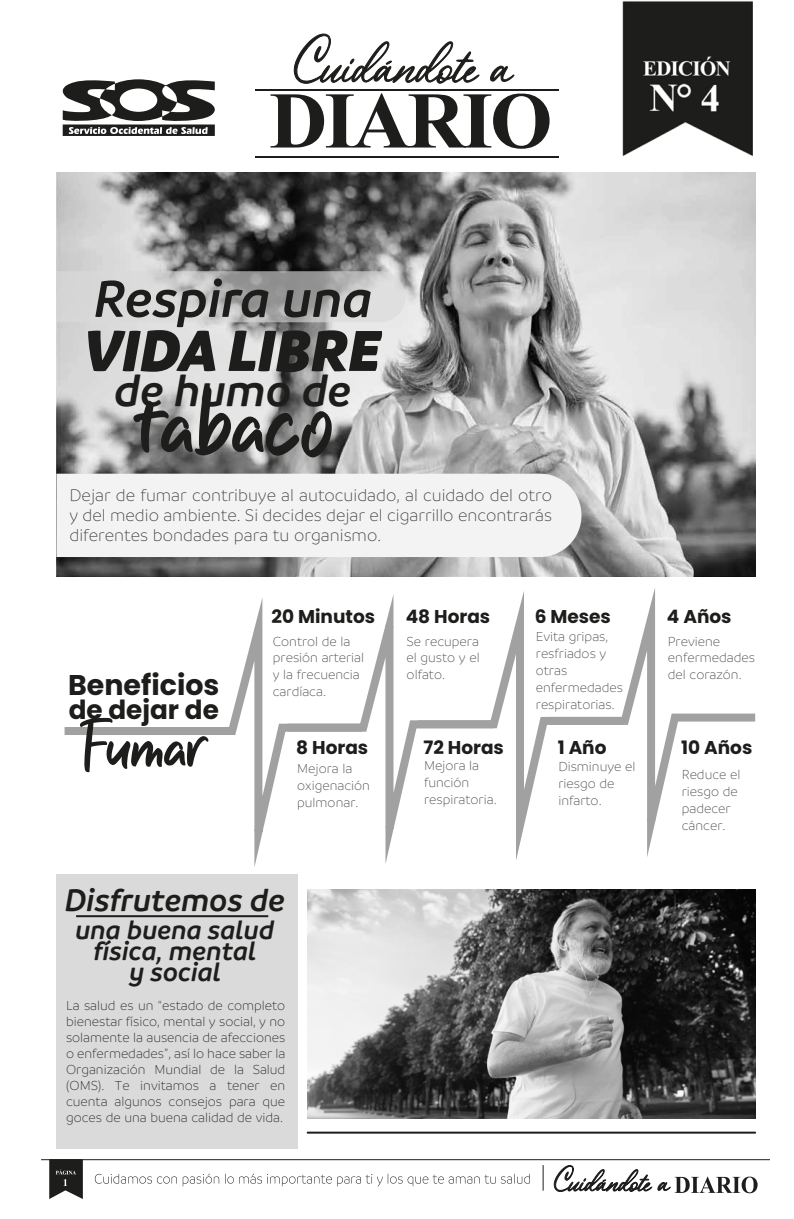
<style>
.page{position:relative;width:794px;height:1219px;background:#fff}
.page>*{position:absolute;margin:0;border:0;box-sizing:border-box;transform-origin:0 0}
.t1{font:111.9px "Spicy Chicken";color:#1d1e1c}
.t2{font:75.9px "Spicy Chicken";color:#1d1e1c}
.t3{font:italic 900 62.2px "Branding SF";color:#1d1e1c}
.t4{font:italic 600 55.5px "Branding SF";color:#1d1e1c}
.t5{font:italic 600 47.6px "Branding SF";color:#1d1e1c}
.t6{font:italic 600 33.6px "Branding SF";color:#1d1e1c}
.t7{font:700 28.5px "Poppins";color:#1d1e1c}
.t8{font:italic 600 28px/21px "Branding SF";color:#1d1e1c;text-align:center}
.t9{font:700 26.3px "Poppins";color:#1d1e1c}
.t10{font:700 18.5px "Poppins";color:#1d1e1c}
.t11{font:300 18px/20px "Branding SF";color:#383838;text-align:justify}
.t12{font:300 14px/16.8px "Branding SF";color:#414140}
.t13{font:300 14px/16px "Branding SF";color:#1d1e1c;text-align:justify}
</style>
<div class="page">
<svg style="left:65px;top:598px;width:214px;height:269px"></svg>
<svg style="left:279px;top:595px;width:131px;height:269px"></svg>
<svg style="left:410px;top:591px;width:131px;height:269px"></svg>
<svg style="left:541px;top:588px;width:214px;height:269px"></svg>
<svg style="left:49px;top:1160px;width:34px;height:39px"></svg>
<hr style="left:41px;top:1159px;width:729px;height:1px;background:#1d1e1c">
<svg style="left:95px;top:1174px;width:82px;height:10px"></svg>
<svg style="left:183px;top:1173px;width:36px;height:13px"></svg>
<svg style="left:225px;top:1173px;width:270px;height:13px"></svg>
<svg style="left:501px;top:1174px;width:29px;height:10px"></svg>
<svg style="left:543px;top:1165px;width:1px;height:26px"></svg>
<svg style="left:62px;top:79px;width:153px;height:57px"></svg>
<hr style="left:255px;top:156px;width:304px;height:2px;background:#1d1e1c">
<hr style="left:255px;top:89px;width:304px;height:2px;background:#1d1e1c">
<svg style="left:270px;top:33px;width:279px;height:116px"></svg>
<svg style="left:554px;top:1165px;width:203px;height:29px"></svg>
<img style="left:56px;top:172px;width:699px;height:404px">
<div style="left:56px;top:474px;width:525px;height:83px;background:#f3f3f3"></div>
<svg style="left:56px;top:271px;width:350px;height:51px;background:#c2c2c2"></svg>
<div style="left:56px;top:874px;width:242px;height:274px;background:#dadada"></div>
<hr style="left:76px;top:915px;width:192px;height:2px;background:#1d1e1c">
<hr style="left:308px;top:1132px;width:447px;height:2px;background:#1d1e1c">
<img style="left:308px;top:890px;width:447px;height:228px">
<img style="left:622px;top:1px;width:131px;height:155px">
<h3 class="t4" style="left:94px;top:268px;width:280px">Respira una</h3>
<h3 class="t3" style="left:84px;top:314px;width:298px">VIDA LIBRE</h3>
<h3 class="t5" style="left:115px;top:365px;width:238px">de humo de</h3>
<h1 class="t1" style="left:137px;top:356px;width:198px">tabaco</h1>
<p class="t11" style="left:69px;top:485px;width:484px">Dejar de fumar contribuye al autocuidado, al cuidado del otro y del medio ambiente. Si decides dejar el cigarrillo encontrarás diferentes bondades para tu organismo.</p>
<h3 class="t10" style="left:271px;top:606px;width:105px">20 Minutos</h3>
<h3 class="t10" style="left:406px;top:606px;width:86px">48 Horas</h3>
<h3 class="t10" style="left:534px;top:606px;width:78px">6 Meses</h3>
<h3 class="t10" style="left:667px;top:606px;width:66px">4 Años</h3>
<h3 class="t7" style="left:68px;top:668px;width:153px">Beneficios</h3>
<h3 class="t9" style="left:69px;top:694px;width:152px">de dejar de</h3>
<h2 class="t2" style="left:79px;top:700px;width:125px">Fumar</h2>
<p class="t12" style="left:273px;top:633px;width:93px">Control de la presión arterial y la frecuencia cardíaca.</p>
<p class="t12" style="left:406px;top:633px;width:75px;text-align:justify">Se recupera el gusto y el olfato.</p>
<p class="t12" style="left:536px;top:629px;width:89px">Evita gripas, resfriados y otras enfermedades respiratorias.</p>
<p class="t12" style="left:668px;top:633px;width:89px">Previene enfermedades del corazón.</p>
<h3 class="t10" style="left:296px;top:736px;width:73px">8 Horas</h3>
<h3 class="t10" style="left:423px;top:736px;width:82px">72 Horas</h3>
<h3 class="t10" style="left:558px;top:736px;width:50px">1 Año</h3>
<h3 class="t10" style="left:681px;top:736px;width:73px">10 Años</h3>
<p class="t12" style="left:297px;top:761px;width:74px">Mejora la oxigenación pulmonar.</p>
<p class="t12" style="left:424px;top:757px;width:74px">Mejora la función respiratoria.</p>
<p class="t12" style="left:558px;top:759px;width:79px">Disminuye el riesgo de infarto.</p>
<p class="t12" style="left:682px;top:767px;width:60px">Reduce el riesgo de padecer cáncer.</p>
<h3 class="t6" style="left:65px;top:882px;width:222px">Disfrutemos de</h3>
<h3 class="t8" style="left:75px;top:920px;width:200px">una buena salud física, mental<br>y social</h3>
<p class="t13" style="left:66px;top:998px;width:221px">La salud es un “estado de completo bienestar físico, mental y social, y no solamente la ausencia de afecciones o enfermedades”, así lo hace saber la Organización Mundial de la Salud (OMS). Te invitamos a tener en cuenta algunos consejos para que goces de una buena calidad de vida.</p>
</div>
